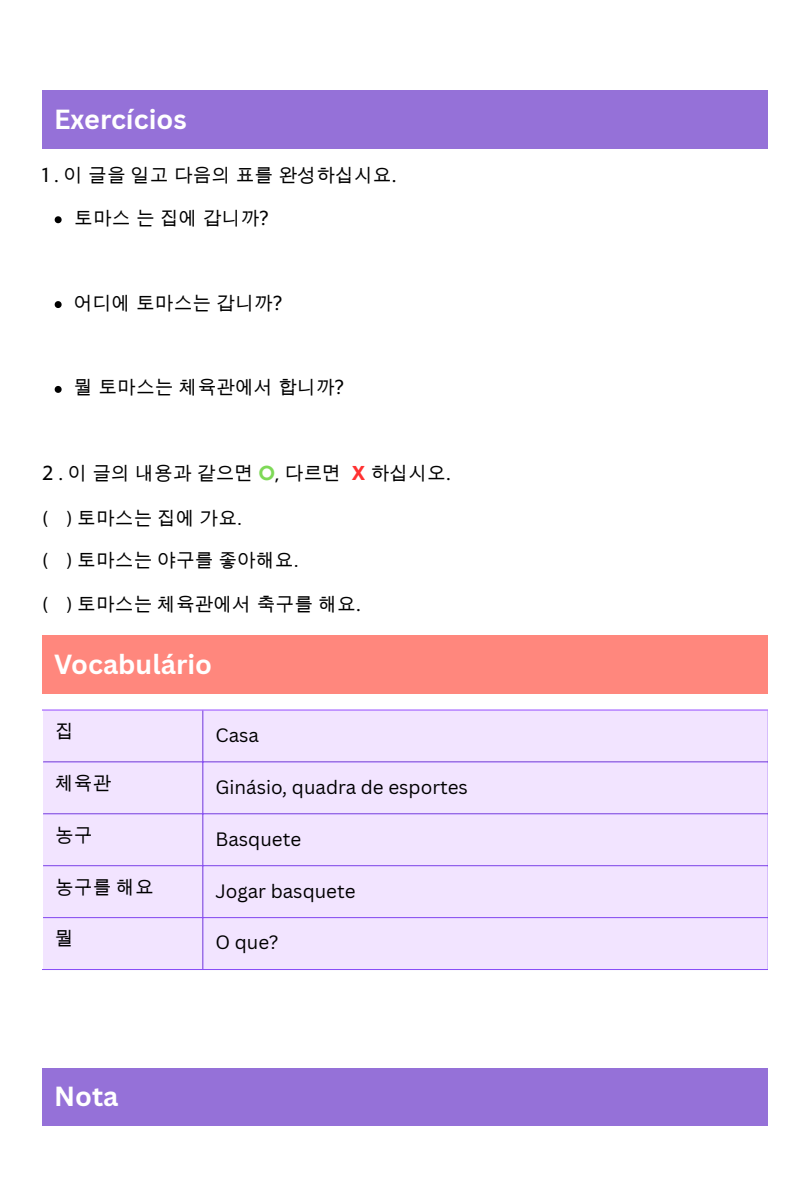
<style>
.page{position:relative;width:810px;height:1181px;background:#fff}
.page>*{position:absolute;margin:0;border:0;box-sizing:border-box;transform-origin:0 0}
.t1{font:700 26.85px "Canva Sans";color:#fff}
.t2{font:18.9px "Wen Quan Yi Micro Hei";color:#000}
.t3{font:18.9px "Canva Sans";color:#000}
.s1{font-family:"Klein Text"}
.s2{font-family:"Klein Text";font-weight:700;color:#7ed957}
.s3{font-family:"Klein Text";font-weight:700;color:#ff3131}
.s4{font-family:"Canva Sans"}
</style>
<div class="page">
<div style="left:42px;top:90px;width:726px;height:59px;background:#9571d8"></div>
<svg style="left:55px;top:216px;width:7px;height:7px"></svg>
<svg style="left:55px;top:301px;width:7px;height:7px"></svg>
<svg style="left:55px;top:386px;width:7px;height:7px"></svg>
<div style="left:42px;top:636px;width:726px;height:58px;background:#ff877d"></div>
<div style="left:43px;top:710px;width:725px;height:259px;background:#f2e4ff"></div>
<hr style="left:202px;top:710px;width:1px;height:259px;background:#894df8">
<hr style="left:768px;top:710px;width:1px;height:259px;background:#894df8">
<hr style="left:43px;top:761px;width:725px;height:1px;background:#894df8">
<hr style="left:43px;top:813px;width:725px;height:1px;background:#894df8">
<hr style="left:43px;top:865px;width:725px;height:1px;background:#894df8">
<hr style="left:43px;top:917px;width:725px;height:1px;background:#894df8">
<hr style="left:42px;top:969px;width:726px;height:1px;background:#894df8">
<hr style="left:42px;top:709px;width:726px;height:1px;background:#974fff">
<div style="left:42px;top:1068px;width:726px;height:58px;background:#9571d8"></div>
<p class="t1" style="left:54px;top:100px;width:134px">Exercícios</p>
<h3 class="t2" style="left:42px;top:165px;width:356px"><span class="s1">1 .</span> 이 글을 일고 다음의 표를 완성하십시요<span class="s1">.</span></h3>
<p class="t2" style="left:74px;top:207px;width:196px">토마스 는 집에 갑니까<span class="s1">?</span></p>
<p class="t2" style="left:74px;top:292px;width:209px">어디에 토마스는 갑니까<span class="s1">?</span></p>
<p class="t2" style="left:74px;top:377px;width:271px">뭘 토마스는 체육관에서 합니까<span class="s1">?</span></p>
<h3 class="t2" style="left:42px;top:462px;width:410px"><span class="s1">2 .</span> 이 글의 내용과 같으면 <span class="s2">O</span><span class="s1">,</span> 다르면 <span class="s3">X</span> 하십시오<span class="s1">.</span></h3>
<p class="t2" style="left:42px;top:507px;width:202px"><span class="s4">( )</span> 토마스는 집에 가요<span class="s4">.</span></p>
<p class="t2" style="left:42px;top:549px;width:258px"><span class="s4">( )</span> 토마스는 야구를 좋아해요<span class="s4">.</span></p>
<p class="t2" style="left:42px;top:593px;width:320px"><span class="s4">( )</span> 토마스는 체육관에서 축구를 해요<span class="s1">.</span></p>
<p class="t1" style="left:54px;top:645px;width:159px">Vocabulário</p>
<p class="t2" style="left:55px;top:720px;width:20px">집</p>
<p class="t3" style="left:216px;top:721px;width:45px">Casa</p>
<p class="t2" style="left:55px;top:772px;width:58px">체육관</p>
<p class="t3" style="left:216px;top:773px;width:254px">Ginásio, quadra de esportes</p>
<p class="t2" style="left:55px;top:824px;width:39px">농구</p>
<p class="t3" style="left:216px;top:825px;width:87px">Basquete</p>
<p class="t2" style="left:55px;top:875px;width:100px">농구를 해요</p>
<p class="t3" style="left:216px;top:877px;width:142px">Jogar basquete</p>
<p class="t2" style="left:55px;top:927px;width:20px">뭘</p>
<p class="t3" style="left:216px;top:929px;width:65px">O que?</p>
<p class="t1" style="left:54px;top:1077px;width:66px">Nota</p>
</div>
